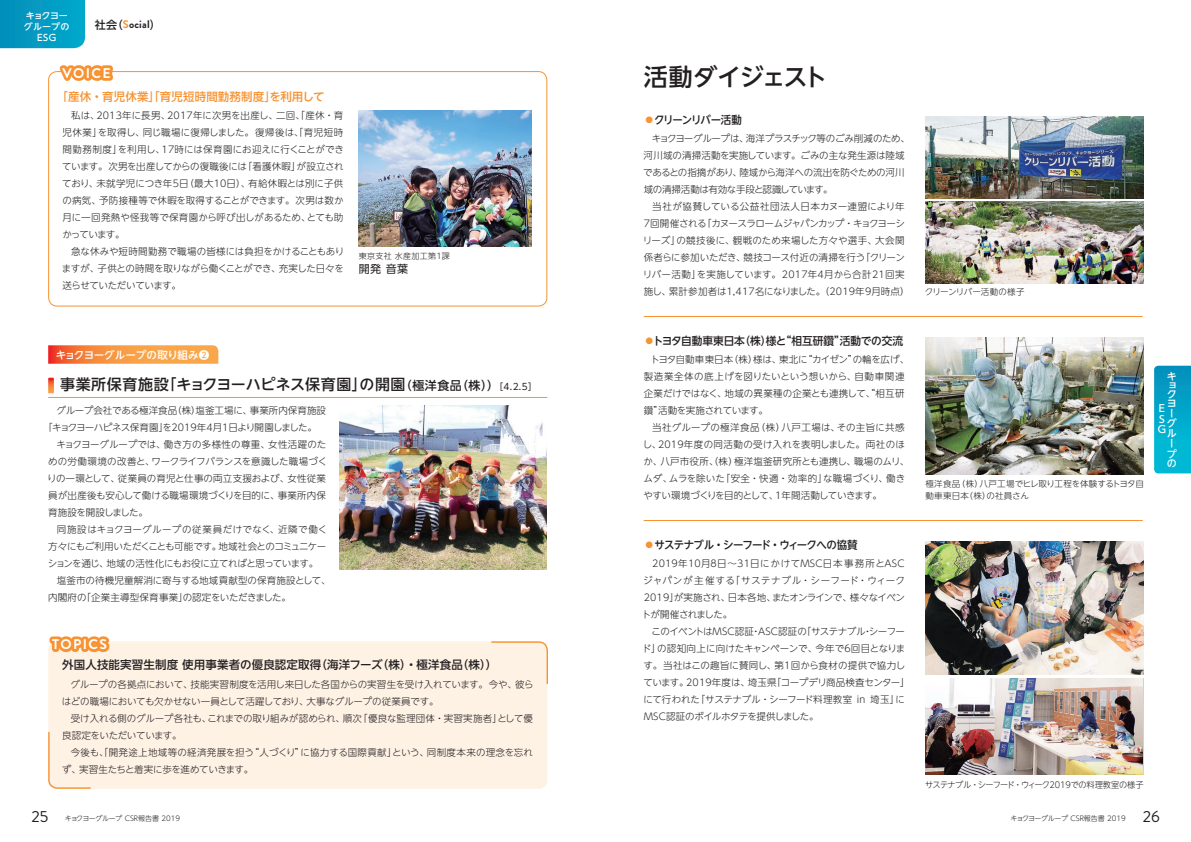
<style>
.page{position:relative;width:1191px;height:842px;background:#fff}
.page>*{position:absolute;margin:0;border:0;box-sizing:border-box;transform-origin:0 0}
.t1{font:500 24px "UD Shin Go NT Pro";letter-spacing:-.06em;color:#231f20}
.t2{font:16px "Brandon Grotesque";color:#231f20}
.t3{font:500 15px "UD Shin Go NT Pro";letter-spacing:.03em;color:#231f20}
.t4{font:700 14px "Brandon Grotesque";letter-spacing:.1em;color:#fff}
.t5{font:500 11.5px "UD Shin Go NT Pro";letter-spacing:.01em;color:#231f20}
.t6{font:500 11.5px "UD Shin Go NT Pro";letter-spacing:.01em;color:#f79332}
.t7{font:500 11px "UD Shin Go NT Pro";letter-spacing:-.01em;color:#231f20}
.t8{font:500 11px "UD Shin Go NT Pro";letter-spacing:-.06em;color:#231f20;scale:.95 1}
.t9{font:500 11px "UD Shin Go NT Pro";letter-spacing:-.09em;color:#231f20;scale:.95 1}
.t10{font:700 11px "Brandon Grotesque";letter-spacing:.02em;color:#231f20}
.t11{font:11px "UD Shin Go NT Pro";color:#231f20}
.t12{font:500 10.5px "UD Shin Go NT Pro";letter-spacing:-.01em;color:#fff}
.t13{font:500 10px/9.7px "UD Shin Go NT Pro";color:#fff}
.t14{font:300 9.5px/17px "UD Shin Go NT Pro";letter-spacing:-.01em;color:#231f20}
.t15{font:300 9.5px/17px "UD Shin Go NT Pro";letter-spacing:.02em;color:#231f20}
.t16{font:300 9.5px/17px "UD Shin Go NT Pro";letter-spacing:-.03em;color:#231f20}
.t17{font:500 9px/11px "UD Shin Go NT Pro";color:#fff;text-align:center}
.t18{font:300 8.5px/12px "UD Shin Go NT Pro";letter-spacing:.005em;color:#231f20}
.t19{font:300 8.5px "UD Shin Go NT Pro";letter-spacing:-.02em;color:#231f20;scale:.96 1}
.t20{font:300 8px "UD Shin Go NT Pro";letter-spacing:.04em;color:#231f20}
.t21{font:300 7px "UD Shin Go NT Pro";letter-spacing:-.015em;color:#231f20}
.s1{font-family:"UD Shin Go NT Pro";font-weight:500}
.s2{color:#f79332}
.s3{font-size:12px}
.s4{font-weight:400;font-size:9px}
</style>
<div class="page">
<svg style="left:1154px;top:366px;width:37px;height:107px;background:#02a9cb"></svg>
<svg style="left:0;top:0;width:85px;height:48px;background:#039bc2"></svg>
<div style="left:48px;top:641px;width:499px;height:148px;background:#fef2e5;border-radius:9px"></div>
<svg style="left:491px;top:641px;width:57px;height:43px"></svg>
<svg style="left:48px;top:732px;width:43px;height:57px"></svg>
<svg style="left:48px;top:636px;width:62px;height:17px"></svg>
<svg style="left:48px;top:378px;width:6px;height:15px"></svg>
<hr style="left:48px;top:397px;width:499px;height:1px;background:#f79332">
<svg style="left:48px;top:345px;width:170px;height:19px;background:#f69347"></svg>
<img style="left:339px;top:405px;width:207px;height:165px">
<img style="left:925px;top:338px;width:218px;height:136px">
<img style="left:925px;top:541px;width:218px;height:133px">
<img style="left:925px;top:678px;width:217px;height:97px">
<img style="left:925px;top:116px;width:218px;height:83px">
<img style="left:925px;top:201px;width:218px;height:82px">
<div style="left:48px;top:71px;width:499px;height:235px;border:1px solid #f79332;border-radius:9px"></div>
<img style="left:359px;top:111px;width:172px;height:136px">
<svg style="left:57px;top:65px;width:59px;height:16px"></svg>
<hr style="left:643px;top:316px;width:499px;height:1px;background:#f79332">
<hr style="left:643px;top:520px;width:499px;height:1px;background:#f79332">
<p class="t17" style="left:24px;top:10px;width:47px">キョクヨーグループの<br>ESG</p>
<p class="t10" style="left:95px;top:17px;width:67px"><span class="s1">社会（</span><span class="s2">S</span>ocial<span class="s1">）</span></p>
<p class="t4" style="left:63px;top:63px;width:50px">VOICE</p>
<p class="t6" style="left:57px;top:87px;width:269px">「産休・育児休業」「育児短時間勤務制度」を利用して</p>
<p class="t14" style="left:62px;top:107px;width:283px;text-align:justify;text-indent:9px">私は、2013年に長男、2017年に次男を出産し、二回、「産休・育児休業」を取得し、同じ職場に復帰しました。復帰後は、「育児短時間勤務制度」を利用し、17時には保育園にお迎えに行くことができています。次男を出産してからの復職後には「看護休暇」が設立されており、未就学児につき年5日（最大10日）、有給休暇とは別に子供の病気、予防接種等で休暇を取得することができます。次男は数か月に一回発熱や怪我等で保育園から呼び出しがあるため、とても助かっています。</p>
<p class="t14" style="left:62px;top:243px;width:284px;text-align:justify;text-indent:9px">急な休みや短時間勤務で職場の皆様には負担をかけることもありますが、子供との時間を取りながら働くことができ、充実した日々を送らせていただいています。</p>
<p class="t20" style="left:359px;top:249px;width:93px">東京支社 水産加工第１課</p>
<p class="t11" style="left:359px;top:260px;width:51px">開発 音葉</p>
<p class="t12" style="left:56px;top:346px;width:155px">キョクヨーグループの取り組み❷</p>
<p class="t3" style="left:60px;top:373px;width:478px">事業所保育施設「キョクヨーハピネス保育園」の開園<span class="s3">（極洋食品（株））</span><span class="s4">［4.2.5］</span></p>
<p class="t14" style="left:43px;top:401px;width:284px;text-indent:14px">グループ会社である極洋食品（株）塩釜工場に、事業所内保育施設「キョクヨーハピネス保育園」を2019年4月1日より開園しました。</p>
<p class="t14" style="left:47px;top:435px;width:281px;text-indent:9px">キョクヨーグループでは、働き方の多様性の尊重、女性活躍のための労働環境の改善と、ワークライフバランスを意識した職場づくりの一環として、従業員の育児と仕事の両立支援および、女性従業員が出産後も安心して働ける職場環境づくりを目的に、事業所内保育施設を開設しました。</p>
<p class="t14" style="left:48px;top:520px;width:281px;text-align:justify;text-indent:9px">同施設はキョクヨーグループの従業員だけでなく、近隣で働く方々にもご利用いただくことも可能です。地域社会とのコミュニケーションを通じ、地域の活性化にもお役に立てればと思っています。</p>
<p class="t15" style="left:48px;top:571px;width:284px;text-indent:8px">塩釜市の待機児童解消に寄与する地域貢献型の保育施設として、内閣府の「企業主導型保育事業」の認定をいただきました。</p>
<p class="t4" style="left:52px;top:634px;width:56px">TOPICS</p>
<p class="t5" style="left:62px;top:656px;width:436px">外国人技能実習生制度 使用事業者の優良認定取得（海洋フーズ（株）・極洋食品（株））</p>
<p class="t14" style="left:62px;top:675px;width:473px;text-indent:9px">グループの各拠点において、技能実習制度を活用し来日した各国からの実習生を受け入れています。今や、彼らはどの職場においても欠かせない一員として活躍しており、大事なグループの従業員です。</p>
<p class="t14" style="left:62px;top:709px;width:472px;text-indent:8px">受け入れる側のグループ各社も、これまでの取り組みが認められ、順次「優良な監理団体・実習実施者」として優良認定をいただいています。</p>
<p class="t14" style="left:62px;top:743px;width:473px;text-indent:9px">今後も、「開発途上地域等の経済発展を担う“人づくり”に協力する国際貢献」という、同制度本来の理念を忘れず、実習生たちと着実に歩を進めていきます。</p>
<p class="t1" style="left:643px;top:58px;width:185px">活動ダイジェスト</p>
<p class="t9" style="left:643px;top:111px;width:105px"><span class="s2">◦</span>クリーンリバー活動</p>
<p class="t16" style="left:643px;top:129px;width:268px;text-indent:8px">キョクヨーグループは、海洋プラスチック等のごみ削減のため、河川域の清掃活動を実施しています。ごみの主な発生源は陸域であるとの指摘があり、陸域から海洋への流出を防ぐための河川域の清掃活動は有効な手段と認識しています。</p>
<p class="t14" style="left:643px;top:197px;width:268px;text-align:center">当社が協賛している公益社団法人日本カヌー連盟により年<br>7回開催される「カヌースラロームジャパンカップ・キョクヨーシリーズ」の競技後に、観戦のため来場した方々や選手、大会関係者らに参加いただき、競技コース付近の清掃を行う「クリーンリバー活動」を実施しています。2017年4月から合計21回実施し、累計参加者は1,417名になりました。（2019年9月時点）</p>
<p class="t7" style="left:643px;top:332px;width:261px"><span class="s2">◦</span>トヨタ自動車東日本（株）様と“相互研鑽”活動での交流</p>
<p class="t14" style="left:643px;top:350px;width:267px;text-indent:7px">トヨタ自動車東日本（株）様は、東北に“カイゼン”の輪を広げ、製造業全体の底上げを図りたいという想いから、自動車関連企業だけではなく、地域の異業種の企業とも連携して、“相互研鑽”活動を実施されています。</p>
<p class="t15" style="left:642px;top:418px;width:268px;text-indent:10px">当社グループの極洋食品（株）八戸工場は、その主旨に共感し、2019年度の同活動の受け入れを表明しました。両社のほか、八戸市役所、（株）極洋塩釜研究所とも連携し、職場のムリ、ムダ、ムラを除いた「安全・快適・効率的」な職場づくり、働きやすい環境づくりを目的として、1年間活動していきます。</p>
<p class="t8" style="left:643px;top:536px;width:227px"><span class="s2">◦</span>サステナブル・シーフード・ウィークへの協賛</p>
<p class="t14" style="left:642px;top:554px;width:265px;text-align:justify;text-indent:10px">2019年10月8日～31日にかけてMSC日本事務所とASCジャパンが主催する「サステナブル・シーフード・ウィーク2019」が実施され、日本各地、またオンラインで、様々なイベントが開催されました。</p>
<p class="t14" style="left:642px;top:622px;width:269px;text-indent:9px">このイベントはMSC認証・ASC認証の「サステナブル・シーフード」の認知向上に向けたキャンペーンで、今年で6回目となります。当社はこの趣旨に賛同し、第1回から食材の提供で協力しています。2019年度は、埼玉県「コープデリ商品検査センター」にて行われた「サステナブル・シーフード料理教室 in 埼玉」にMSC認証のボイルホタテを提供しました。</p>
<p class="t18" style="left:925px;top:285px;width:101px">クリーンリバー活動の様子</p>
<p class="t18" style="left:925px;top:477px;width:220px">極洋食品（株）八戸工場でヒレ取り工程を体験するトヨタ自動車東日本（株）の社員さん</p>
<p class="t13" style="left:1167px;top:371px;width:12px">キョクヨーグループの</p>
<p class="t13" style="left:1157px;top:403px;width:10px;line-height:10.5px">E<br>S<br>G</p>
<p class="t19" style="left:925px;top:778px;width:229px">サステナブル・シーフード・ウィーク2019での料理教室の様子</p>
<h2 class="t2" style="left:31px;top:805px;width:18px">25</h2>
<p class="t21" style="left:65px;top:813px;width:117px">キョクヨーグループ CSR報告書 2019</p>
<p class="t21" style="left:1010px;top:813px;width:117px">キョクヨーグループ CSR報告書 2019</p>
<h2 class="t2" style="left:1142px;top:805px;width:18px">26</h2>
</div>
